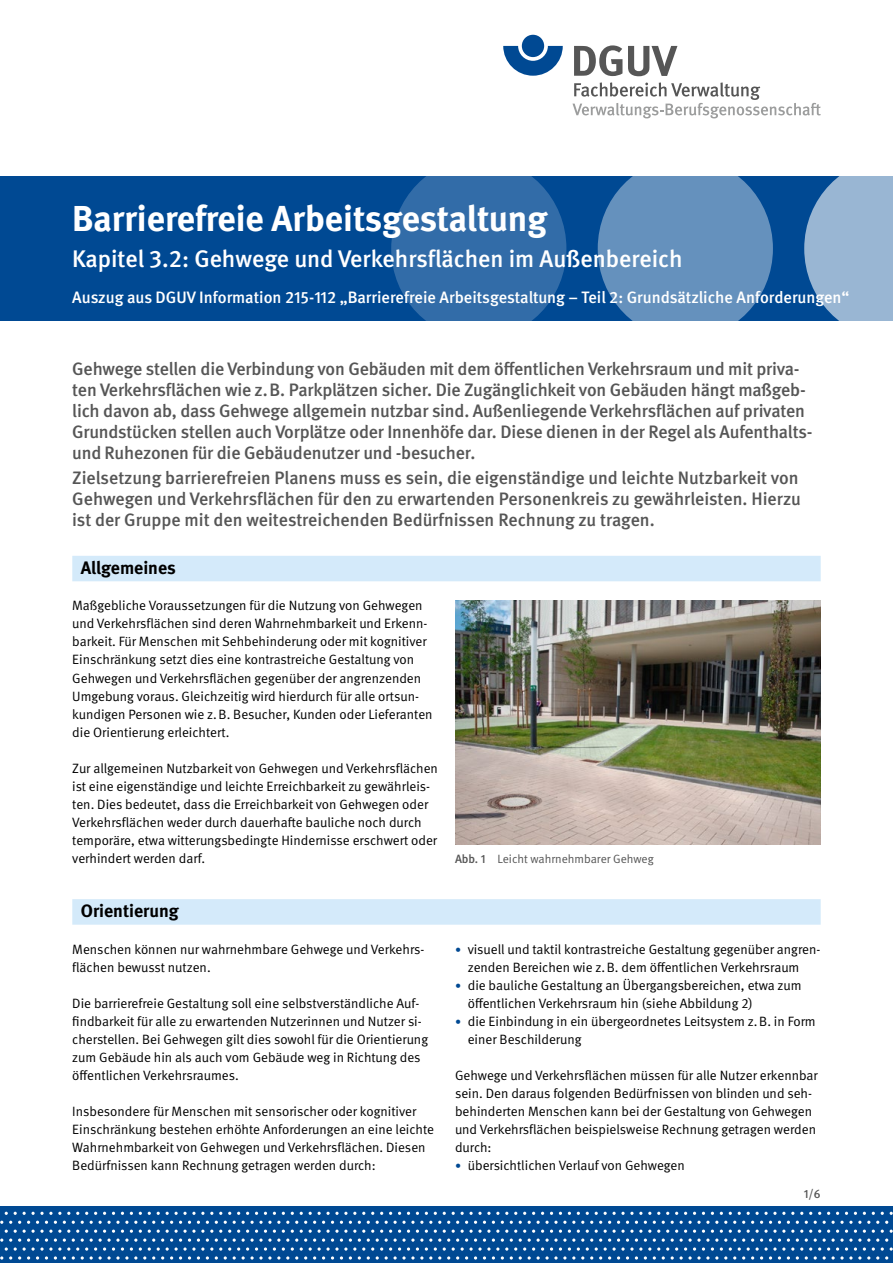
<style>
.page{position:relative;width:893px;height:1263px;background:#fff}
.page>*{position:absolute;margin:0;border:0;box-sizing:border-box;transform-origin:0 0}
.H1_ohne_Zahl{font:700 36px "DGUV Meta";color:#fff}
.H2_Kapitel{font:500 24px "DGUV Meta";color:#fff}
.AL_12pt{font:500 18px/21px "DGUV Meta";letter-spacing:-.01em;color:#565656}
.H3_HintBlau{font:700 18px "DGUV Meta";color:#000}
.Auszug_ohne{font:500 16.5px "DGUV Meta";color:#fff}
.FT{font:13.5px/18px "DGUV Meta";color:#000}
.t1{font:12px "DGUV Meta";color:#565656}
.t2{font:500 12px "DGUV Meta";color:#565656}
.s1{font-weight:500}
.s2{font-size:12px;color:#004993}
</style>
<div class="page">
<div style="left:0;top:176px;width:893px;height:145px;background:#004993"></div>
<svg style="left:503px;top:46px;width:60px;height:30px"></svg>
<div style="left:522px;top:35px;width:22px;height:22px;background:#004993;border-radius:50%"></div>
<svg style="left:574px;top:45px;width:48px;height:31px"></svg>
<svg style="left:628px;top:46px;width:49px;height:30px"></svg>
<svg style="left:572px;top:82px;width:249px;height:36px"></svg>
<svg style="left:804px;top:176px;width:89px;height:145px;background:#86a8cb"></svg>
<svg style="left:598px;top:158px;width:175px;height:181px;background:#749cc3"></svg>
<svg style="left:391px;top:158px;width:175px;height:181px;background:#477bb0"></svg>
<div style="left:0;top:1206px;width:893px;height:57px;background:#004993"></div>
<svg style="left:0;top:1212px;width:893px;height:47px"></svg>
<div style="left:72px;top:556px;width:749px;height:25px;background:#d4eafa"></div>
<img style="left:455px;top:600px;width:366px;height:245px">
<div style="left:72px;top:899px;width:749px;height:26px;background:#d4eafa"></div>
<h1 class="H1_ohne_Zahl" style="left:72px;top:197px;width:477px">Barrierefreie Arbeitsgestaltung</h1>
<h2 class="H2_Kapitel" style="left:72px;top:245px;width:612px">Kapitel 3.2: Gehwege und Verkehrsflächen im Außenbereich</h2>
<p class="Auszug_ohne" style="left:72px;top:288px;width:779px">Auszug aus DGUV Information 215-112 „Barrierefreie Arbeitsgestaltung – Teil 2: Grundsätzliche Anforderungen“</p>
<p class="AL_12pt" style="left:72px;top:359px;width:742px">Gehwege stellen die Verbindung von Gebäuden mit dem öffentlichen Verkehrsraum und mit priva&shy;ten Verkehrsflächen wie z.B. Parkplätzen sicher. Die Zugänglichkeit von Gebäuden hängt maßgeb&shy;lich davon ab, dass Gehwege allgemein nutzbar sind. Außenliegende Verkehrsflächen auf privaten Grundstücken stellen auch Vorplätze oder Innenhöfe dar. Diese dienen in der Regel als Aufenthalts&shy;und Ruhezonen für die Gebäudenutzer und -besucher.</p>
<p class="AL_12pt" style="left:72px;top:468px;width:730px">Zielsetzung barrierefreien Planens muss es sein, die eigenständige und leichte Nutzbarkeit von<br>Gehwegen und Verkehrsflächen für den zu erwartenden Personenkreis zu gewährleisten. Hierzu ist der Gruppe mit den weitestreichenden Bedürfnissen Rechnung zu tragen.</p>
<h3 class="H3_HintBlau" style="left:81px;top:557px;width:96px">Allgemeines</h3>
<p class="FT" style="left:72px;top:597px;width:362px">Maßgebliche Voraussetzungen für die Nutzung von Gehwegen und Verkehrsflächen sind deren Wahrnehmbarkeit und Erkenn&shy;barkeit. Für Menschen mit Sehbehinderung oder mit kognitiver Einschränkung setzt dies eine kontrastreiche Gestaltung von Gehwegen und Verkehrsflächen gegenüber der angrenzenden Umgebung voraus. Gleichzeitig wird hierdurch für alle ortsun&shy;kundigen Personen wie z.B. Besucher, Kunden oder Lieferanten die Orientierung erleichtert.</p>
<p class="FT" style="left:72px;top:759px;width:367px">Zur allgemeinen Nutzbarkeit von Gehwegen und Verkehrsflächen ist eine eigenständige und leichte Erreichbarkeit zu gewährleis&shy;ten. Dies bedeutet, dass die Erreichbarkeit von Gehwegen oder Verkehrsflächen weder durch dauerhafte bauliche noch durch temporäre, etwa witterungsbedingte Hindernisse erschwert oder verhindert werden darf.</p>
<p class="t1" style="left:455px;top:852px;width:200px"><span class="s1">Abb. 1</span> Leicht wahrnehmbarer Gehweg</p>
<h3 class="H3_HintBlau" style="left:81px;top:900px;width:99px">Orientierung</h3>
<p class="FT" style="left:72px;top:940px;width:354px">Menschen können nur wahrnehmbare Gehwege und Verkehrs&shy;flächen bewusst nutzen.</p>
<p class="FT" style="left:72px;top:994px;width:357px">Die barrierefreie Gestaltung soll eine selbstverständliche Auf&shy;findbarkeit für alle zu erwartenden Nutzerinnen und Nutzer si&shy;cherstellen. Bei Gehwegen gilt dies sowohl für die Orientierung zum Gebäude hin als auch vom Gebäude weg in Richtung des öffentlichen Verkehrsraumes.</p>
<p class="FT" style="left:72px;top:1103px;width:363px">Insbesondere für Menschen mit sensorischer oder kognitiver Einschränkung bestehen erhöhte Anforderungen an eine leichte Wahrnehmbarkeit von Gehwegen und Verkehrsflächen. Diesen Bedürfnissen kann Rechnung getragen werden durch:</p>
<p class="FT" style="left:468px;top:940px;width:354px;text-indent:-13px"><span class="s2">•</span> visuell und taktil kontrastreiche Gestaltung gegenüber angren&shy;zenden Bereichen wie z.B. dem öffentlichen Verkehrsraum</p>
<p class="FT" style="left:468px;top:976px;width:335px;text-indent:-13px"><span class="s2">•</span> die bauliche Gestaltung an Übergangsbereichen, etwa zum öffentlichen Verkehrsraum hin (siehe Abbildung 2)</p>
<p class="FT" style="left:468px;top:1012px;width:349px;text-indent:-13px"><span class="s2">•</span> die Einbindung in ein übergeordnetes Leitsystem z.B. in Form einer Beschilderung</p>
<p class="FT" style="left:455px;top:1067px;width:364px">Gehwege und Verkehrsflächen müssen für alle Nutzer erkennbar sein. Den daraus folgenden Bedürfnissen von blinden und seh&shy;behinderten Menschen kann bei der Gestaltung von Gehwegen und Verkehrsflächen beispielsweise Rechnung getragen werden durch:</p>
<p class="FT" style="left:455px;top:1157px;width:231px"><span class="s2">•</span> übersichtlichen Verlauf von Gehwegen</p>
<p class="t2" style="left:804px;top:1186px;width:18px">1/6</p>
</div>
